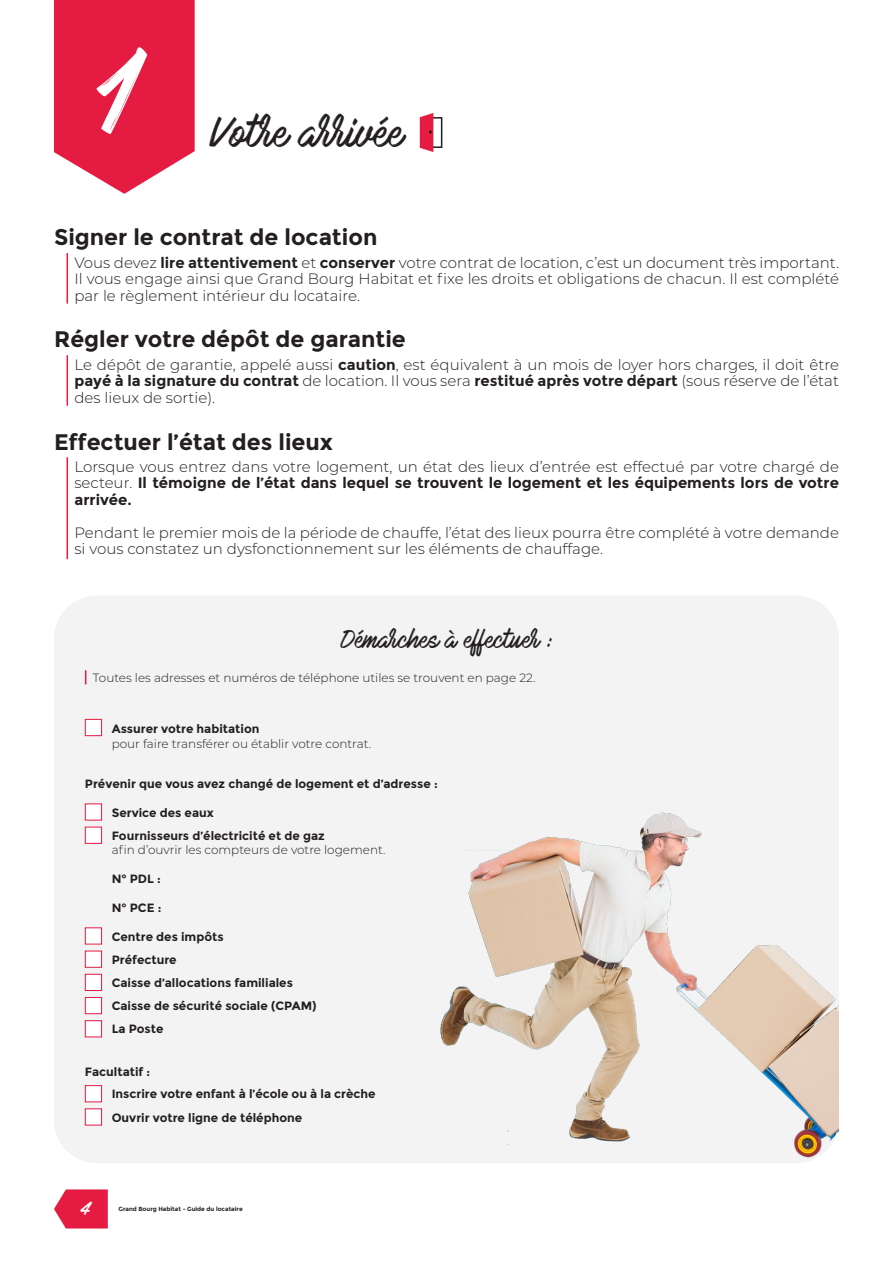
<style>
.page{position:relative;width:893px;height:1263px;background:#fff}
.page>*{position:absolute;margin:0;border:0;box-sizing:border-box;transform-origin:0 0}
.t1{font:105px "Mark My Words";color:#fff}
.t2{font:37.5px "Mark My Words";color:#231f20}
.t3{font:700 22.5px "Montserrat";color:#231f20}
.t4{font:22.5px "Mark My Words";color:#231f20}
.t5{font:16.5px "Mark My Words";color:#fff}
.t6{font:300 15px/16.5px "Montserrat";color:#231f20;text-align:justify}
.t7{font:700 12px "Montserrat";color:#231f20}
.t8{font:300 12px "Montserrat";color:#231f20}
.t9{font:700 6px "Montserrat";color:#231f20}
.s1{font-weight:700}
</style>
<div class="page">
<svg style="left:54px;top:1189px;width:54px;height:39px;background:#e83658"></svg>
<svg style="left:54px;top:0;width:141px;height:194px;background:#e73455"></svg>
<hr style="left:67px;top:253px;width:1px;height:51px;background:#e51b41">
<hr style="left:67px;top:355px;width:1px;height:51px;background:#e51b41">
<hr style="left:67px;top:457px;width:1px;height:102px;background:#e51b41">
<div style="left:54px;top:596px;width:785px;height:567px;background:#f3f3f3;border-radius:43px"></div>
<svg style="left:85px;top:670px;width:1px;height:14px"></svg>
<div style="left:85px;top:719px;width:17px;height:17px;background:#fff;border:1px solid #e51b41"></div>
<div style="left:85px;top:803px;width:17px;height:17px;background:#fff;border:1px solid #e51b41"></div>
<div style="left:85px;top:927px;width:17px;height:17px;background:#fff;border:1px solid #e51b41"></div>
<div style="left:85px;top:951px;width:17px;height:17px;background:#fff;border:1px solid #e51b41"></div>
<div style="left:85px;top:974px;width:17px;height:17px;background:#fff;border:1px solid #e51b41"></div>
<div style="left:85px;top:997px;width:17px;height:17px;background:#fff;border:1px solid #e51b41"></div>
<div style="left:85px;top:1020px;width:17px;height:17px;background:#fff;border:1px solid #e51b41"></div>
<div style="left:85px;top:827px;width:17px;height:17px;background:#fff;border:1px solid #e51b41"></div>
<div style="left:85px;top:1085px;width:17px;height:17px;background:#fff;border:1px solid #e51b41"></div>
<div style="left:85px;top:1108px;width:17px;height:17px;background:#fff;border:1px solid #e51b41"></div>
<div style="left:426px;top:117px;width:16px;height:31px;border:2px solid #231f20"></div>
<svg style="left:420px;top:113px;width:13px;height:39px"></svg>
<img style="left:440px;top:812px;width:399px;height:346px">
<p class="t1" style="left:101px;top:36px;width:40px">1</p>
<p class="t2" style="left:210px;top:112px;width:195px">Votre arrivée</p>
<p class="t3" style="left:54px;top:224px;width:325px">Signer le contrat de location</p>
<p class="t6" style="left:74px;top:253px;width:766px">Vous devez <span class="s1">lire attentivement</span> et <span class="s1">conserver</span> votre contrat de location, c’est un document très important.<br>Il vous engage ainsi que Grand Bourg Habitat et fixe les droits et obligations de chacun. Il est complété par le règlement intérieur du locataire.</p>
<p class="t3" style="left:54px;top:326px;width:353px">Régler votre dépôt de garantie</p>
<p class="t6" style="left:74px;top:356px;width:766px">Le dépôt de garantie, appelé aussi <span class="s1">caution</span>, est équivalent à un mois de loyer hors charges, il doit être <span class="s1">payé à la signature du contrat</span> de location. Il vous sera <span class="s1">restitué après votre départ</span> (sous réserve de l’état des lieux de sortie).</p>
<p class="t3" style="left:54px;top:428px;width:281px">Effectuer l’état des lieux</p>
<p class="t6" style="left:74px;top:458px;width:766px">Lorsque vous entrez dans votre logement, un état des lieux d’entrée est effectué par votre chargé de secteur. <span class="s1">Il témoigne de l’état dans lequel se trouvent le logement et les équipements lors de votre arrivée.</span></p>
<p class="t6" style="left:74px;top:524px;width:766px">Pendant le premier mois de la période de chauffe, l’état des lieux pourra être complété à votre demande si vous constatez un dysfonctionnement sur les éléments de chauffage.</p>
<p class="t4" style="left:340px;top:627px;width:213px">Démarches à effectuer :</p>
<p class="t8" style="left:93px;top:669px;width:444px">Toutes les adresses et numéros de téléphone utiles se trouvent en page 22.</p>
<p class="t7" style="left:112px;top:722px;width:149px">Assurer votre habitation</p>
<p class="t8" style="left:112px;top:735px;width:261px">pour faire transférer ou établir votre contrat.</p>
<p class="t7" style="left:85px;top:776px;width:354px">Prévenir que vous avez changé de logement et d’adresse :</p>
<p class="t7" style="left:112px;top:805px;width:104px">Service des eaux</p>
<p class="t7" style="left:112px;top:828px;width:215px">Fournisseurs d’électricité et de gaz</p>
<p class="t8" style="left:112px;top:842px;width:275px">afin d’ouvrir les compteurs de votre logement.</p>
<p class="t7" style="left:112px;top:872px;width:51px">N° PDL :</p>
<p class="t7" style="left:112px;top:900px;width:51px">N° PCE :</p>
<p class="t7" style="left:112px;top:929px;width:113px">Centre des impôts</p>
<p class="t7" style="left:112px;top:952px;width:67px">Préfecture</p>
<p class="t7" style="left:112px;top:975px;width:183px">Caisse d’allocations familiales</p>
<p class="t7" style="left:112px;top:999px;width:206px">Caisse de sécurité sociale (CPAM)</p>
<p class="t7" style="left:112px;top:1022px;width:53px">La Poste</p>
<p class="t7" style="left:85px;top:1065px;width:67px">Facultatif :</p>
<p class="t7" style="left:112px;top:1087px;width:265px">Inscrire votre enfant à l’école ou à la crèche</p>
<p class="t7" style="left:112px;top:1110px;width:192px">Ouvrir votre ligne de téléphone</p>
<p class="t5" style="left:81px;top:1199px;width:12px">4</p>
<p class="t9" style="left:119px;top:1205px;width:126px">Grand Bourg Habitat - Guide du locataire</p>
</div>
